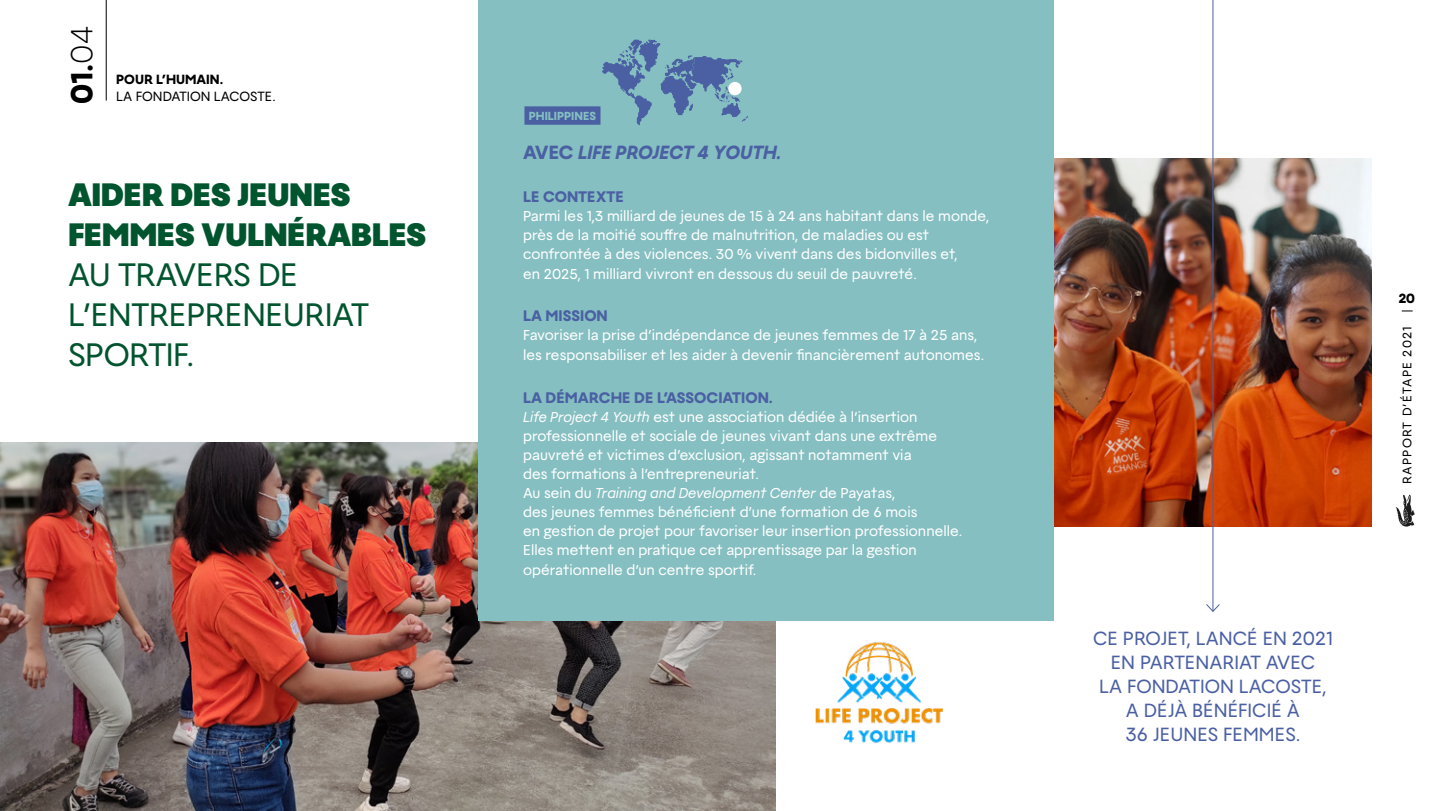
<style>
.page{position:relative;width:1440px;height:811px;background:#fff}
.page>*{position:absolute;margin:0;border:0;box-sizing:border-box;transform-origin:0 0}
.t1{font:34px/40px "Lacoste";letter-spacing:-.015em;color:#00542e}
.t2{font:900 34px/40px "Lacoste";letter-spacing:-.015em;color:#00542e}
.t3{font:800 32px "Lacoste";color:#000}
.t4{font:20px/24px "Lacoste";color:#4a60a3;text-align:center}
.t5{font:italic 800 20px "Lacoste";color:#4a60a3}
.t6{font:800 16px "Lacoste";color:#4a60a3}
.t7{font:15px/19.2px "Lacoste";color:#fff}
.t8{font:14px "Lacoste";color:#000}
.t9{font:800 14px "Lacoste";color:#000}
.t10{font:13px "Lacoste";letter-spacing:.09em;color:#000}
.t11{font:800 12.2px "Lacoste";color:#86bfc1}
.s1{font-weight:300}
.s2{font-style:normal}
.s3{font-style:italic}
</style>
<div class="page">
<img style="left:0;top:442px;width:776px;height:368px">
<img style="left:1054px;top:159px;width:318px;height:367px">
<svg style="left:1396px;top:494px;width:19px;height:32px"></svg>
<hr style="left:106px;top:0;width:1px;height:100px;background:#000">
<div style="left:479px;top:0;width:575px;height:619px;background:#86bfc1"></div>
<div style="left:524px;top:106px;width:77px;height:19px;background:#4a60a3"></div>
<svg style="left:602px;top:39px;width:146px;height:86px"></svg>
<div style="left:728px;top:82px;width:14px;height:13px;background:#fff;border-radius:50%"></div>
<img style="left:816px;top:642px;width:126px;height:101px">
<hr style="left:1212px;top:0;width:1px;height:611px;background:#4a60a3">
<svg style="left:1206px;top:602px;width:14px;height:10px"></svg>
<h2 class="t3" style="left:62px;top:103px;width:79px;rotate:-90deg">01.<span class="s1">04</span></h2>
<p class="t9" style="left:116px;top:71px;width:109px">POUR L’HUMAIN.</p>
<p class="t8" style="left:116px;top:87px;width:161px">LA FONDATION LACOSTE.</p>
<h1 class="t2" style="left:68px;top:173px;width:360px">AIDER DES JEUNES<br>FEMMES VULNÉRABLES</h1>
<h1 class="t1" style="left:68px;top:253px;width:302px">AU TRAVERS DE<br>L’ENTREPRENEURIAT<br>SPORTIF.</h1>
<p class="t11" style="left:529px;top:108px;width:69px">PHILIPPINES</p>
<h3 class="t5" style="left:523px;top:140px;width:260px"><span class="s2">AVEC</span> LIFE PROJECT 4 YOUTH.</h3>
<p class="t6" style="left:523px;top:186px;width:102px">LE CONTEXTE</p>
<p class="t7" style="left:523px;top:205px;width:468px">Parmi les 1,3 milliard de jeunes de 15 à 24 ans habitant dans le monde, près de la moitié souffre de malnutrition, de maladies ou est confrontée à des violences. 30 % vivent dans des bidonvilles et,<br>en 2025, 1 milliard vivront en dessous du seuil de pauvreté.</p>
<p class="t6" style="left:523px;top:306px;width:86px">LA MISSION</p>
<p class="t7" style="left:523px;top:325px;width:463px;line-height:20px">Favoriser la prise d’indépendance de jeunes femmes de 17 à 25 ans, les responsabiliser et les aider à devenir financièrement autonomes.</p>
<p class="t6" style="left:523px;top:388px;width:251px">LA DÉMARCHE DE L’ASSOCIATION.</p>
<p class="t7" style="left:523px;top:407px;width:441px"><span class="s3">Life Project 4 Youth</span> est une association dédiée à l’insertion professionnelle et sociale de jeunes vivant dans une extrême pauvreté et victimes d’exclusion, agissant notamment via<br>des formations à l’entrepreneuriat.<br>Au sein du <span class="s3">Training and Development Center</span> de Payatas,<br>des jeunes femmes bénéficient d’une formation de 6 mois<br>en gestion de projet pour favoriser leur insertion professionnelle.<br>Elles mettent en pratique cet apprentissage par la gestion opérationnelle d’un centre sportif.</p>
<h3 class="t4" style="left:1093px;top:625px;width:241px">CE PROJET, LANCÉ EN 2021<br>EN PARTENARIAT AVEC<br>LA FONDATION LACOSTE,<br>A DÉJÀ BÉNÉFICIÉ À<br>36 JEUNES FEMMES.</h3>
<p class="t9" style="left:1399px;top:290px;width:18px">20</p>
<p class="t10" style="left:1399px;top:483px;width:159px;rotate:-90deg">RAPPORT D’ÉTAPE 2021</p>
</div>
